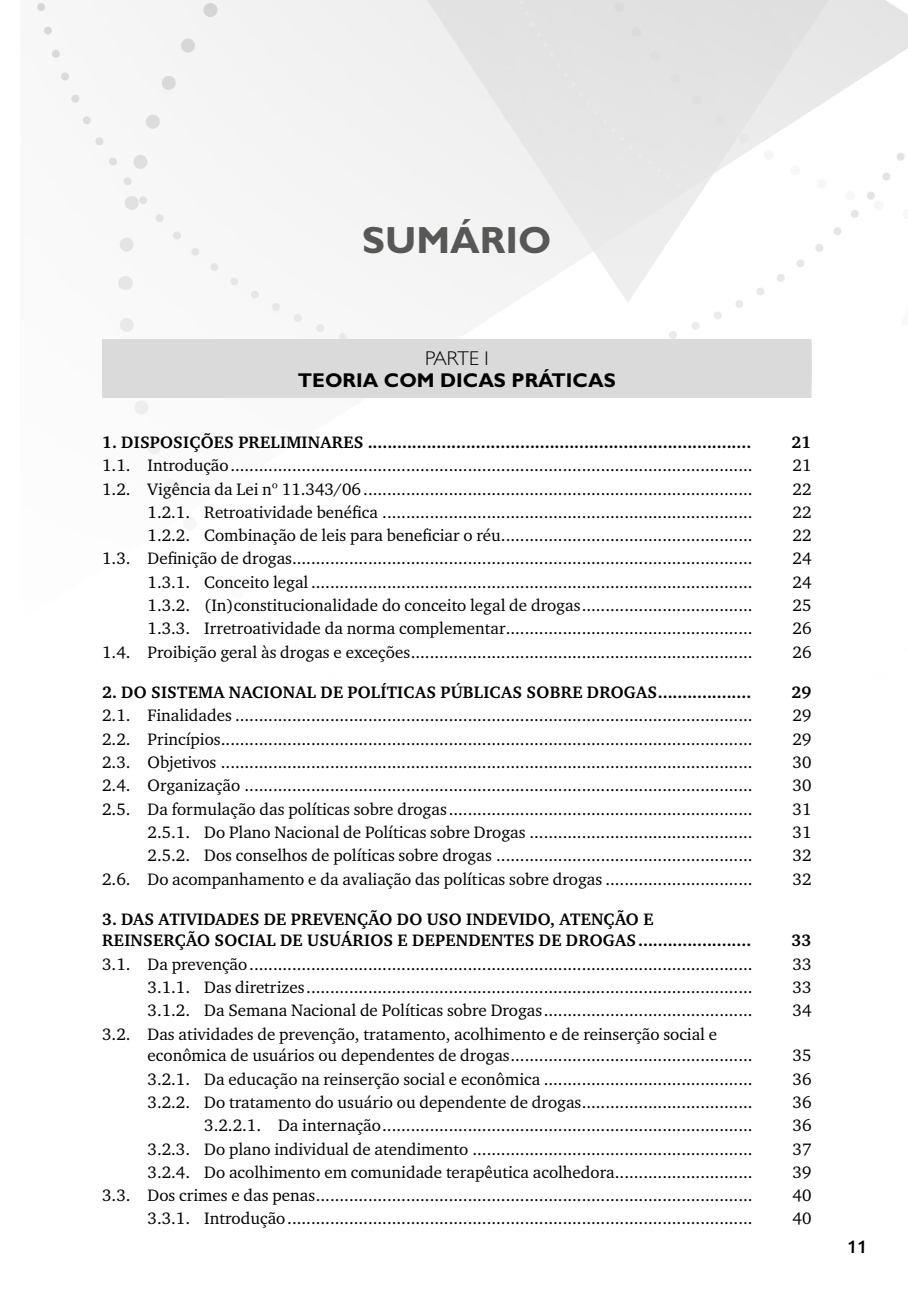
<style>
.page{position:relative;width:908px;height:1304px;background:#fff}
.page>*{position:absolute;margin:0;border:0;box-sizing:border-box;transform-origin:0 0}
.t1{font:700 38px "Gill Sans Std";color:#575756}
.t2{font:700 20px "Gill Sans Std";color:#000}
.t3{font:300 20px "Gill Sans Std";letter-spacing:-.015em;color:#000}
.t4{font:500 18px "Ubuntu";color:#000}
.t5{font:17px/21.6px "Charter ITC Std";color:#000}
.t6{font:700 17px/21.6px "Charter ITC Std";letter-spacing:.015em;color:#000}
</style>
<div class="page">
<svg style="left:501px;top:0;width:19px;height:277px"></svg>
<div style="left:37px;top:0;width:464px;height:339px;background:#f5f5f5"></div>
<svg style="left:520px;top:0;width:379px;height:371px"></svg>
<svg style="left:899px;top:9px;width:9px;height:152px"></svg>
<div style="left:102px;top:339px;width:709px;height:26px;background:#dadada"></div>
<div style="left:102px;top:364px;width:709px;height:34px;background:#dadada"></div>
<h1 class="t1" style="left:362px;top:217px;width:191px">SUMÁRIO</h1>
<p class="t3" style="left:425px;top:347px;width:65px">PARTE I</p>
<p class="t2" style="left:298px;top:368px;width:319px">TEORIA COM DICAS PRÁTICAS</p>
<p class="t6" style="left:102px;top:431px;width:650px">1. DISPOSIÇÕES PRELIMINARES ..............................................................................</p>
<p class="t6" style="left:791px;top:431px;width:21px">21</p>
<p class="t5" style="left:102px;top:454px;width:651px">1.1. Introdução..............................................................................................................</p>
<p class="t5" style="left:792px;top:454px;width:20px">21</p>
<p class="t5" style="left:102px;top:478px;width:651px">1.2. Vigência da Lei nº 11.343/06..................................................................................</p>
<p class="t5" style="left:792px;top:478px;width:20px">22</p>
<p class="t5" style="left:147px;top:501px;width:606px">1.2.1. Retroatividade benéfica ..............................................................................</p>
<p class="t5" style="left:792px;top:501px;width:20px">22</p>
<p class="t5" style="left:147px;top:524px;width:606px">1.2.2. Combinação de leis para beneficiar o réu.....................................................</p>
<p class="t5" style="left:792px;top:524px;width:20px">22</p>
<p class="t5" style="left:102px;top:548px;width:651px">1.3. Definição de drogas.................................................................................................</p>
<p class="t5" style="left:792px;top:548px;width:20px">24</p>
<p class="t5" style="left:147px;top:571px;width:606px">1.3.1. Conceito legal .............................................................................................</p>
<p class="t5" style="left:792px;top:571px;width:20px">24</p>
<p class="t5" style="left:147px;top:594px;width:606px">1.3.2. (In)constitucionalidade do conceito legal de drogas....................................</p>
<p class="t5" style="left:792px;top:594px;width:20px">25</p>
<p class="t5" style="left:147px;top:617px;width:606px">1.3.3. Irretroatividade da norma complementar....................................................</p>
<p class="t5" style="left:792px;top:617px;width:20px">26</p>
<p class="t5" style="left:102px;top:641px;width:651px">1.4. Proibição geral às drogas e exceções........................................................................</p>
<p class="t5" style="left:792px;top:641px;width:20px">26</p>
<p class="t6" style="left:102px;top:681px;width:650px">2. DO SISTEMA NACIONAL DE POLÍTICAS PÚBLICAS SOBRE DROGAS...................</p>
<p class="t6" style="left:791px;top:681px;width:21px">29</p>
<p class="t5" style="left:102px;top:704px;width:651px">2.1. Finalidades .............................................................................................................</p>
<p class="t5" style="left:792px;top:704px;width:20px">29</p>
<p class="t5" style="left:102px;top:728px;width:651px">2.2. Princípios................................................................................................................</p>
<p class="t5" style="left:792px;top:728px;width:20px">29</p>
<p class="t5" style="left:102px;top:751px;width:651px">2.3. Objetivos ................................................................................................................</p>
<p class="t5" style="left:792px;top:751px;width:20px">30</p>
<p class="t5" style="left:102px;top:774px;width:651px">2.4. Organização ...........................................................................................................</p>
<p class="t5" style="left:792px;top:774px;width:20px">30</p>
<p class="t5" style="left:102px;top:798px;width:651px">2.5. Da formulação das políticas sobre drogas................................................................</p>
<p class="t5" style="left:792px;top:798px;width:20px">31</p>
<p class="t5" style="left:147px;top:821px;width:606px">2.5.1. Do Plano Nacional de Políticas sobre Drogas ...............................................</p>
<p class="t5" style="left:792px;top:821px;width:20px">31</p>
<p class="t5" style="left:147px;top:844px;width:606px">2.5.2. Dos conselhos de políticas sobre drogas ......................................................</p>
<p class="t5" style="left:792px;top:844px;width:20px">32</p>
<p class="t5" style="left:102px;top:868px;width:651px">2.6. Do acompanhamento e da avaliação das políticas sobre drogas ...............................</p>
<p class="t5" style="left:792px;top:868px;width:20px">32</p>
<p class="t6" style="left:102px;top:908px;width:650px">3. DAS ATIVIDADES DE PREVENÇÃO DO USO INDEVIDO, ATENÇÃO E<br>REINSERÇÃO SOCIAL DE USUÁRIOS E DEPENDENTES DE DROGAS.......................</p>
<p class="t6" style="left:791px;top:930px;width:21px">33</p>
<p class="t5" style="left:102px;top:953px;width:651px">3.1. Da prevenção..........................................................................................................</p>
<p class="t5" style="left:792px;top:953px;width:20px">33</p>
<p class="t5" style="left:147px;top:976px;width:606px">3.1.1. Das diretrizes..............................................................................................</p>
<p class="t5" style="left:792px;top:976px;width:20px">33</p>
<p class="t5" style="left:147px;top:999px;width:606px">3.1.2. Da Semana Nacional de Políticas sobre Drogas............................................</p>
<p class="t5" style="left:792px;top:999px;width:20px">34</p>
<p class="t5" style="left:147px;top:1023px;width:606px;text-indent:-45px">3.2. Das atividades de prevenção, tratamento, acolhimento e de reinserção social e econômica de usuários ou dependentes de drogas...................................................</p>
<p class="t5" style="left:792px;top:1044px;width:20px">35</p>
<p class="t5" style="left:147px;top:1068px;width:606px">3.2.1. Da educação na reinserção social e econômica ............................................</p>
<p class="t5" style="left:792px;top:1068px;width:20px">36</p>
<p class="t5" style="left:147px;top:1091px;width:606px">3.2.2. Do tratamento do usuário ou dependente de drogas....................................</p>
<p class="t5" style="left:792px;top:1091px;width:20px">36</p>
<p class="t5" style="left:204px;top:1114px;width:549px">3.2.2.1. Da internação..............................................................................</p>
<p class="t5" style="left:792px;top:1114px;width:20px">36</p>
<p class="t5" style="left:147px;top:1138px;width:606px">3.2.3. Do plano individual de atendimento ...........................................................</p>
<p class="t5" style="left:792px;top:1138px;width:20px">37</p>
<p class="t5" style="left:147px;top:1161px;width:606px">3.2.4. Do acolhimento em comunidade terapêutica acolhedora.............................</p>
<p class="t5" style="left:792px;top:1161px;width:20px">39</p>
<p class="t5" style="left:102px;top:1184px;width:651px">3.3. Dos crimes e das penas............................................................................................</p>
<p class="t5" style="left:792px;top:1184px;width:20px">40</p>
<p class="t5" style="left:147px;top:1207px;width:606px">3.3.1. Introdução..................................................................................................</p>
<p class="t5" style="left:792px;top:1207px;width:20px">40</p>
<p class="t4" style="left:846px;top:1235px;width:22px">11</p>
</div>
